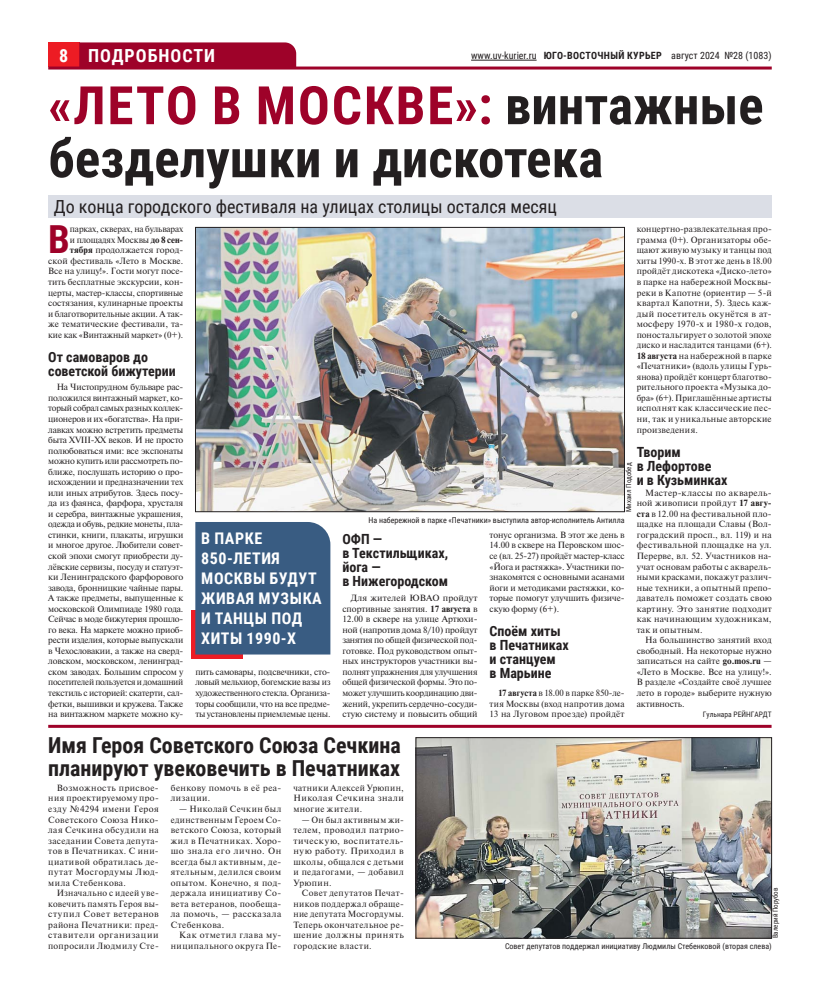
<style>
.page{position:relative;width:820px;height:993px;background:#fff}
.page>*{position:absolute;margin:0;border:0;box-sizing:border-box;transform-origin:0 0}
.t1{font:700 53px/53px "Roboto Condensed";color:#231f20}
.t2{font:700 38.6px "Roboto Condensed";color:#9e0229}
.t3{font:700 22px/23px "Roboto Condensed";color:#231f20}
.t4{font:18px "Roboto Condensed";color:#231f20}
.t5{font:700 18px "Roboto Condensed";letter-spacing:.055em;color:#fff}
.t6{font:700 16px/20px "Roboto Condensed";letter-spacing:.035em;color:#fff}
.t7{font:700 14px/14px "Roboto Condensed";color:#231f20}
.t8{font:10px "Roboto Condensed";color:#231f20}
.t9{font:9px/10.5px "Newton C";letter-spacing:.005em;color:#231f20;text-align:justify}
.t10{font:9px/10.5px "Newton C";letter-spacing:.055em;color:#231f20;text-align:right}
.t11{font:9px/10.5px "Newton C";letter-spacing:.045em;color:#231f20}
.t12{font:8px "Roboto Condensed";color:#231f20}
.t13{font:7.5px "Roboto Condensed";color:#231f20}
.t14{font:7px "Roboto Condensed";color:#231f20}
.s1{font-weight:700}
.s2{color:#9e0229}
</style>
<div class="page">
<div style="left:48px;top:42px;width:31px;height:25px;background:#ed1c24"></div>
<hr style="left:48px;top:66px;width:723px;height:3px;background:#9e0229">
<hr style="left:471px;top:60px;width:65px;height:1px;background:#231f20">
<div style="left:79px;top:42px;width:217px;height:24px;background:#9e0229"></div>
<div style="left:48px;top:195px;width:723px;height:22px;background:#dbdee6"></div>
<svg style="left:191px;top:610px;width:51px;height:48px"></svg>
<div style="left:195px;top:522px;width:135px;height:132px;background:#395c82"></div>
<img style="left:197px;top:229px;width:425px;height:280px">
<div style="left:195px;top:227px;width:429px;height:284px;border:1px solid #231f20"></div>
<hr style="left:48px;top:724px;width:723px;height:3px;background:#9e0229">
<img style="left:417px;top:739px;width:352px;height:197px">
<div style="left:415px;top:737px;width:356px;height:201px;border:1px solid #231f20"></div>
<h3 class="t5" style="left:59px;top:45px;width:157px">8 ПОДРОБНОСТИ</h3>
<p class="t8" style="left:471px;top:50px;width:302px">www.uv-kurier.ru <span class="s1">ЮГО-ВОСТОЧНЫЙ КУРЬЕР</span> август 2024 №28 (1083)</p>
<h1 class="t1" style="left:48px;top:79px;width:716px"><span class="s2">«ЛЕТО В МОСКВЕ»:</span> винтажные безделушки и дискотека</h1>
<h3 class="t4" style="left:54px;top:196px;width:504px">До конца городского фестиваля на улицах столицы остался месяц</h3>
<h2 class="t2" style="left:48px;top:217px;width:23px">В</h2>
<p class="t9" style="left:48px;top:225px;width:136px;text-align:right">парках, скверах, на бульварах<br>и площадях Москвы <span class="s1">до 8 сен&shy;тября</span> продолжается город&shy;ской фестиваль «Лето в Москве.<br>Все на улицу!». Гости могут посе&shy;тить бесплатные экскурсии, кон&shy;церты, мастер-классы, спортивные состязания, кулинарные проекты и благотворительные акции. А так&shy;же тематические фестивали, та&shy;кие как «Винтажный маркет» (0+).</p>
<h3 class="t7" style="left:48px;top:350px;width:129px">От самоваров до советской бижутерии</h3>
<p class="t9" style="left:48px;top:383px;width:136px;text-indent:9px">На Чистопрудном бульваре рас&shy;положился винтажный маркет, ко&shy;торый собрал самых разных коллек&shy;ционеров и их «богатства». На при&shy;лавках можно встретить предметы быта XVIII-XX веков. И не просто полюбоваться ими: все экспонаты можно купить или рассмотреть по&shy;ближе, послушать историю о про&shy;исхождении и предназначении тех или иных атрибутов. Здесь посу&shy;да из фаянса, фарфора, хрусталя и серебра, винтажные украшения, одежда и обувь, редкие монеты, пла&shy;стинки, книги, плакаты, игрушки и многое другое. Любители совет&shy;ской эпохи смогут приобрести ду&shy;лёвские сервизы, посуду и статуэт&shy;ки Ленинградского фарфорового завода, бронницкие чайные пары.<br>А также предметы, выпущенные к московской Олимпиаде 1980 года.<br>Сейчас в моде бижутерия прошло&shy;го века. На маркете можно приоб&shy;рести изделия, которые выпускали в Чехословакии, а также на сверд&shy;ловском, московском, ленинград&shy;ском заводах. Большим спросом у посетителей пользуется и домашний текстиль с историей: скатерти, сал&shy;фетки, вышивки и кружева. Также на винтажном маркете можно ку-</p>
<h3 class="t6" style="left:201px;top:528px;width:122px">В ПАРКЕ<br>850-ЛЕТИЯ<br>МОСКВЫ БУДУТ<br>ЖИВАЯ МУЗЫКА<br>И ТАНЦЫ ПОД<br>ХИТЫ 1990-Х</h3>
<p class="t9" style="left:195px;top:667px;width:136px">пить самовары, подсвечники, сто&shy;ловый мельхиор, богемские вазы из художественного стекла. Организа&shy;торы сообщили, что на все предме&shy;ты установлены приемлемые цены.</p>
<p class="t9" style="left:636px;top:225px;width:137px">концертно-развлекательная про&shy;грамма (0+). Организаторы обе&shy;щают живую музыку и танцы под хиты 1990-х. В этот же день в 18.00 пройдёт дискотека «Диско-лето» в парке на набережной Москвы&shy;реки в Капотне (ориентир — 5-й квартал Капотни, 5). Здесь каж&shy;дый посетитель окунётся в ат&shy;мосферу 1970-х и 1980-х годов, поностальгирует о золотой эпохе диско и насладится танцами (6+).<br><span class="s1">18 августа</span> на набережной в парке «Печатники» (вдоль улицы Гурь&shy;янова) пройдёт концерт благотво&shy;рительного проекта «Музыка до&shy;бра» (6+). Приглашённые артисты исполнят как классические пес&shy;ни, так и уникальные авторские произведения.</p>
<h3 class="t7" style="left:636px;top:445px;width:92px">Творим<br>в Лефортове<br>и в Кузьминках</h3>
<p class="t9" style="left:636px;top:488px;width:137px;text-indent:9px">Мастер-классы по акварель&shy;ной живописи пройдут <span class="s1">17 авгу&shy;ста</span> в 12.00 на фестивальной пло&shy;щадке на площади Славы (Вол&shy;гоградский просп., вл. 119) и на фестивальной площадке на ул.<br>Перерве, вл. 52. Участников на&shy;учат основам работы с акварель&shy;ными красками, покажут различ&shy;ные техники, а опытный препо&shy;даватель поможет создать свою картину. Это занятие подходит как начинающим художникам, так и опытным.</p>
<p class="t9" style="left:636px;top:635px;width:136px;text-indent:9px">На большинство занятий вход свободный. На некоторые нужно записаться на сайте <span class="s1">go.mos.ru</span> — «Лето в Москве. Все на улицу!».<br>В разделе «Создайте своё лучшее лето в городе» выберите нужную активность.</p>
<p class="t13" style="left:702px;top:710px;width:70px">Гульнара РЕЙНГАРДТ</p>
<p class="t14" style="left:624px;top:511px;width:51px;rotate:-90deg">Михаил Подобед</p>
<p class="t12" style="left:368px;top:515px;width:258px">На набережной в парке «Печатники» выступила автор-исполнитель Антилла</p>
<p class="t9" style="left:489px;top:530px;width:136px">тонус организма. В этот же день в 14.00 в сквере на Перовском шос&shy;се (вл. 25-27) пройдёт мастер-класс «Йога и растяжка». Участники по&shy;знакомятся с основными асанами йоги и методиками растяжки, ко&shy;торые помогут улучшить физиче&shy;скую форму (6+).</p>
<h3 class="t7" style="left:489px;top:624px;width:81px">Споём хиты в Печатниках и станцуем<br>в Марьине</h3>
<p class="t9" style="left:489px;top:688px;width:136px;text-indent:9px"><span class="s1">17 августа</span> в 18.00 в парке 850-ле&shy;тия Москвы (вход напротив дома 13 на Луговом проезде) пройдёт</p>
<h3 class="t7" style="left:342px;top:532px;width:107px">ОФП —<br>в Текстильщиках, йога —<br>в Нижегородском</h3>
<p class="t9" style="left:342px;top:593px;width:137px;text-indent:9px">Для жителей ЮВАО пройдут спортивные занятия. <span class="s1">17 августа</span> в 12.00 в сквере на улице Артюхи&shy;ной (напротив дома 8/10) пройдут занятия по общей физической под&shy;готовке. Под руководством опыт&shy;ных инструкторов участники вы&shy;полнят упражнения для улучшения общей физической формы. Это по&shy;может улучшить координацию дви&shy;жений, укрепить сердечно-сосуди&shy;стую систему и повысить общий</p>
<h3 class="t3" style="left:48px;top:734px;width:354px">Имя Героя Советского Союза Сечкина планируют увековечить в Печатниках</h3>
<p class="t9" style="left:48px;top:783px;width:112px;text-indent:9px">Возможность присвое&shy;ния проектируемому про&shy;езду №4294 имени Героя Советского Союза Нико&shy;лая Сечкина обсудили на заседании Совета депута&shy;тов в Печатниках. С ини&shy;циативой обратилась де&shy;путат Мосгордумы Люд&shy;мила Стебенкова.</p>
<p class="t9" style="left:48px;top:888px;width:112px;text-indent:9px">Изначально с идеей уве&shy;ковечить память Героя вы&shy;ступил Совет ветеранов района Печатники: пред&shy;ставители организации попросили Людмилу Сте-</p>
<p class="t9" style="left:293px;top:783px;width:112px">чатники Алексей Урюпин, Николая Сечкина знали многие жители.</p>
<p class="t9" style="left:293px;top:814px;width:112px;text-indent:9px">— Он был активным жи&shy;телем, проводил патрио&shy;тическую, воспитатель&shy;ную работу. Приходил в школы, общался с детьми и педагогами, — добавил Урюпин.</p>
<p class="t9" style="left:293px;top:888px;width:112px;text-indent:9px">Совет депутатов Печат&shy;ников поддержал обраще&shy;ние депутата Мосгордумы.<br>Теперь окончательное ре&shy;шение должны принять городские власти.</p>
<p class="t14" style="left:770px;top:938px;width:52px;rotate:-90deg">Валерий Порубов</p>
<p class="t11" style="left:171px;top:783px;width:112px">бенкову помочь в её реа&shy;лизации.</p>
<p class="t9" style="left:171px;top:804px;width:112px;text-indent:9px">— Николай Сечкин был единственным Героем Со&shy;ветского Союза, который жил в Печатниках. Хоро&shy;шо знала его лично. Он всегда был активным, де&shy;ятельным, делился своим опытом. Конечно, я под&shy;держала инициативу Со&shy;вета ветеранов, пообеща&shy;ла помочь, — рассказала Стебенкова.</p>
<p class="t10" style="left:171px;top:930px;width:112px">Как отметил глава му&shy;ниципального округа Пе-</p>
<p class="t12" style="left:505px;top:941px;width:268px">Совет депутатов поддержал инициативу Людмилы Стебенковой (вторая слева)</p>
</div>
